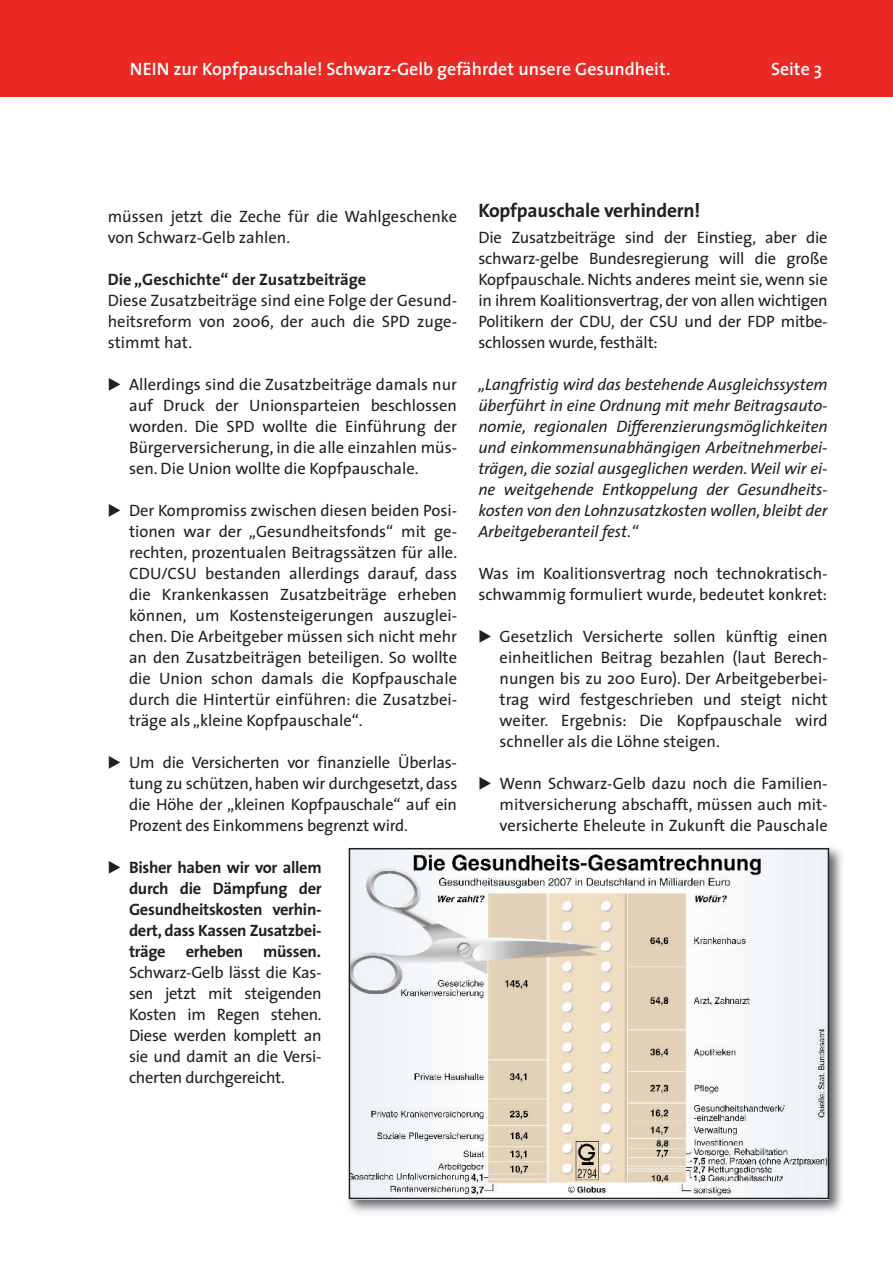
<style>
.page{position:relative;width:893px;height:1263px;background:#fff}
.page>*{position:absolute;margin:0;border:0;box-sizing:border-box;transform-origin:0 0}
.t1{font:700 19.5px "The Sans";letter-spacing:-.01em;color:#231f20}
.t2{font:600 18px "The Sans";color:#fff}
.t3{font:16.5px/21px "The Sans";color:#231f20;text-align:justify}
.t4{font:italic 16.5px/21px "The Sans";letter-spacing:-.005em;color:#231f20;text-align:justify}
.t5{font:700 16.5px/21px "The Sans";letter-spacing:-.02em;color:#231f20;text-align:justify}
.t6{font:700 16.5px "The Sans";color:#231f20}
.s1{font-family:"European Pi Three"}
.s2{font-family:"European Pi Three";font-weight:400}
</style>
<div class="page">
<img style="left:347px;top:847px;width:495px;height:366px">
<div style="left:0;top:0;width:893px;height:96px;background:#ea2924"></div>
<div style="left:106px;top:201px;width:723px;height:998px;background:#fff"></div>
<img style="left:352px;top:851px;width:474px;height:345px">
<div style="left:349px;top:848px;width:480px;height:351px;border:2px solid #231f20"></div>
<p class="t2" style="left:130px;top:62px;width:542px">NEIN zur Kopfpauschale! Schwarz-Gelb gefährdet unsere Gesundheit.</p>
<p class="t2" style="left:771px;top:62px;width:53px">Seite 3</p>
<p class="t3" style="left:108px;top:208px;width:351px">müssen jetzt die Zeche für die Wahlgeschenke von Schwarz-Gelb zahlen.</p>
<p class="t6" style="left:108px;top:273px;width:260px">Die „Geschichte“ der Zusatzbeiträge</p>
<p class="t3" style="left:108px;top:292px;width:351px">Diese Zusatzbeiträge sind eine Folge der Gesund&shy;heitsreform von 2006, der auch die SPD zuge&shy;stimmt hat.</p>
<p class="t3" style="left:129px;top:376px;width:330px;text-indent:-21px"><span class="s1">-</span> Allerdings sind die Zusatzbeiträge damals nur auf Druck der Unionsparteien beschlossen worden. Die SPD wollte die Einführung der Bürgerversicherung, in die alle einzahlen müs&shy;sen. Die Union wollte die Kopfpauschale.</p>
<p class="t3" style="left:129px;top:502px;width:330px;text-indent:-21px"><span class="s1">-</span> Der Kompromiss zwischen diesen beiden Posi&shy;tionen war der „Gesundheitsfonds“ mit ge&shy;rechten, prozentualen Beitragssätzen für alle.<br>CDU/CSU bestanden allerdings darauf, dass die Krankenkassen Zusatzbeiträge erheben können, um Kostensteigerungen auszuglei&shy;chen. Die Arbeitgeber müssen sich nicht mehr an den Zusatzbeiträgen beteiligen. So wollte die Union schon damals die Kopfpauschale durch die Hintertür einführen: die Zusatzbei&shy;träge als „kleine Kopfpauschale“.</p>
<p class="t3" style="left:129px;top:754px;width:330px;text-indent:-21px"><span class="s1">-</span> Um die Versicherten vor finanzielle Überlas&shy;tung zu schützen, haben wir durchgesetzt, dass die Höhe der „kleinen Kopfpauschale“ auf ein Prozent des Einkommens begrenzt wird.</p>
<p class="t5" style="left:129px;top:859px;width:194px;text-indent:-21px"><span class="s2">-</span> Bisher haben wir vor allem durch die Dämpfung der Gesundheitskosten verhin&shy;dert, dass Kassen Zusatzbei&shy;träge erheben müssen.</p>
<p class="t3" style="left:129px;top:964px;width:194px">Schwarz-Gelb lässt die Kas&shy;sen jetzt mit steigenden Kosten im Regen stehen.<br>Diese werden komplett an sie und damit an die Versi&shy;cherten durchgereicht.</p>
<p class="t1" style="left:478px;top:203px;width:224px">Kopfpauschale verhindern!</p>
<p class="t3" style="left:478px;top:229px;width:351px">Die Zusatzbeiträge sind der Einstieg, aber die schwarz-gelbe Bundesregierung will die große Kopfpauschale. Nichts anderes meint sie, wenn sie in ihrem Koalitionsvertrag, der von allen wichtigen Politikern der CDU, der CSU und der FDP mitbe&shy;schlossen wurde, festhält:</p>
<p class="t4" style="left:478px;top:376px;width:351px">„Langfristig wird das bestehende Ausgleichssystem überführt in eine Ordnung mit mehr Beitragsauto&shy;nomie, regionalen Differenzierungsmöglichkeiten und einkommensunabhängigen Arbeitnehmerbei&shy;trägen, die sozial ausgeglichen werden. Weil wir ei&shy;ne weitgehende Entkoppelung der Gesundheits&shy;kosten von den Lohnzusatzkosten wollen, bleibt der Arbeitgeberanteil fest.“</p>
<p class="t3" style="left:478px;top:565px;width:351px">Was im Koalitionsvertrag noch technokratisch&shy;schwammig formuliert wurde, bedeutet konkret:</p>
<p class="t3" style="left:500px;top:628px;width:330px;text-indent:-21px"><span class="s1">-</span> Gesetzlich Versicherte sollen künftig einen einheitlichen Beitrag bezahlen (laut Berech&shy;nungen bis zu 200 Euro). Der Arbeitgeberbei&shy;trag wird festgeschrieben und steigt nicht weiter. Ergebnis: Die Kopfpauschale wird schneller als die Löhne steigen.</p>
<p class="t3" style="left:500px;top:775px;width:330px;text-indent:-21px"><span class="s1">-</span> Wenn Schwarz-Gelb dazu noch die Familien&shy;mitversicherung abschafft, müssen auch mit&shy;versicherte Eheleute in Zukunft die Pauschale</p>
</div>
